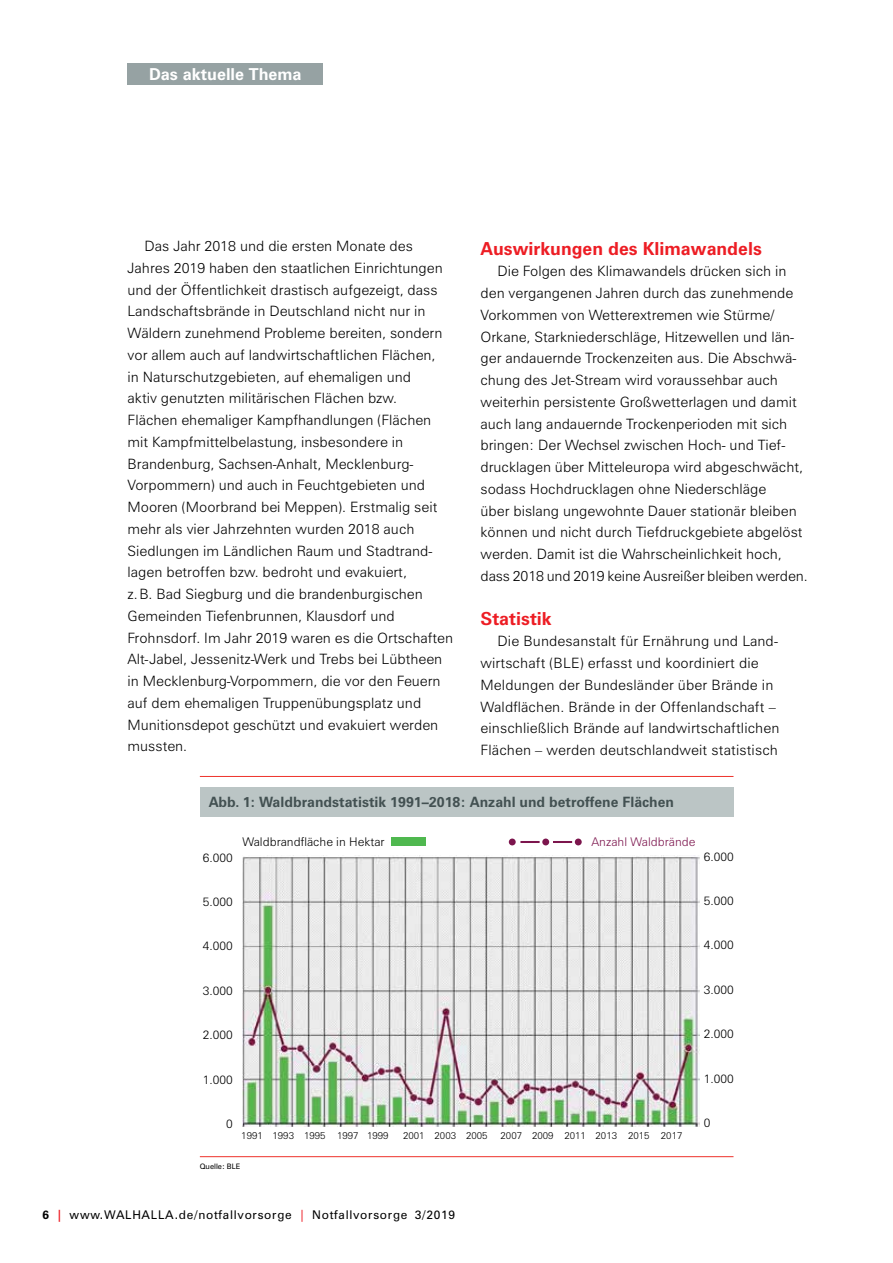
<style>
.page{position:relative;width:893px;height:1263px;background:#fff}
.page>*{position:absolute;margin:0;border:0;box-sizing:border-box;transform-origin:0 0}
.t1{font:700 18px "Zurich BT";color:#ed1d24}
.t2{font:700 16.5px "Zurich BT";color:#fff}
.t3{font:300 14.25px/21.8px "Zurich BT";color:#000}
.t4{font:700 14.25px "Zurich BT";color:#435152}
.t5{font:300 12px "Zurich BT";color:#000}
.t6{font:12px "Zurich BT";letter-spacing:.06em;color:#000}
.t7{font:300 12px "Zurich BT";color:#7c154d}
.t8{font:300 9.75px "Zurich BT";color:#000}
.t9{font:7.5px "Zurich BT";color:#000}
.s1{font-weight:700}
.s2{font-weight:700;color:#ed1d24}
.s3{color:#ed1d24}
</style>
<div class="page">
<div style="left:128px;top:64px;width:195px;height:21px;background:#96a2a3"></div>
<div style="left:200px;top:787px;width:533px;height:30px;background:#bbc5c5"></div>
<hr style="left:200px;top:776px;width:533px;height:1px;background:#ee322b">
<div style="left:391px;top:838px;width:34px;height:8px;background:#4fb84f"></div>
<svg style="left:553px;top:841px;width:19px;height:2px"></svg>
<div style="left:575px;top:838px;width:7px;height:7px;background:#7c154d;border-radius:50%"></div>
<hr style="left:520px;top:841px;width:20px;height:2px;background:#7c154d">
<div style="left:542px;top:838px;width:7px;height:7px;background:#7c154d;border-radius:50%"></div>
<div style="left:509px;top:838px;width:7px;height:7px;background:#7c154d;border-radius:50%"></div>
<img style="left:242px;top:855px;width:458px;height:271px">
<hr style="left:200px;top:1156px;width:533px;height:1px;background:#ee322b">
<p class="t2" style="left:149px;top:64px;width:154px">Das aktuelle Thema</p>
<p class="t3" style="left:128px;top:235px;width:327px;text-indent:17px">Das Jahr 2018 und die ersten Monate des Jahres 2019 haben den staatlichen Einrichtungen und der Öffentlichkeit drastisch aufgezeigt, dass Landschaftsbrände in Deutschland nicht nur in Wäldern zunehmend Probleme bereiten, sondern vor allem auch auf landwirtschaftlichen Flächen,<br>in Naturschutzgebieten, auf ehemaligen und<br>aktiv genutzten militärischen Flächen bzw.<br>Flächen ehemaliger Kampfhandlungen (Flächen mit Kampfmittelbelastung, insbesondere in Brandenburg, Sachsen-Anhalt, Mecklenburg-Vorpommern) und auch in Feuchtgebieten und Mooren (Moorbrand bei Meppen). Erstmalig seit mehr als vier Jahrzehnten wurden 2018 auch Siedlungen im Ländlichen Raum und Stadtrand&shy;lagen betroffen bzw. bedroht und evakuiert,<br>z.B. Bad Siegburg und die brandenburgischen Gemeinden Tiefenbrunnen, Klausdorf und Frohnsdorf. Im Jahr 2019 waren es die Ortschaften Alt-Jabel, Jessenitz-Werk und Trebs bei Lübtheen in Mecklenburg-Vorpommern, die vor den Feuern auf dem ehemaligen Truppenübungsplatz und Munitionsdepot geschützt und evakuiert werden mussten.</p>
<p class="t1" style="left:480px;top:237px;width:283px">Auswirkungen des Klimawandels</p>
<p class="t3" style="left:480px;top:260px;width:329px;text-indent:17px">Die Folgen des Klimawandels drücken sich in den vergangenen Jahren durch das zunehmende Vorkommen von Wetterextremen wie Stürme/ Orkane, Starkniederschläge, Hitzewellen und län&shy;ger andauernde Trockenzeiten aus. Die Abschwä&shy;chung des Jet-Stream wird voraussehbar auch weiterhin persistente Großwetterlagen und damit auch lang andauernde Trockenperioden mit sich bringen: Der Wechsel zwischen Hoch- und Tief&shy;drucklagen über Mitteleuropa wird abgeschwächt, sodass Hochdrucklagen ohne Niederschläge<br>über bislang ungewohnte Dauer stationär bleiben können und nicht durch Tiefdruckgebiete abgelöst werden. Damit ist die Wahrscheinlichkeit hoch, dass 2018 und 2019 keine Ausreißer bleiben werden.</p>
<p class="t1" style="left:480px;top:607px;width:73px">Statistik</p>
<p class="t3" style="left:480px;top:630px;width:300px;text-indent:17px">Die Bundesanstalt für Ernährung und Land&shy;wirtschaft (BLE) erfasst und koordiniert die Meldungen der Bundesländer über Brände in Waldflächen. Brände in der Offenlandschaft – einschließlich Brände auf landwirtschaftlichen Flächen – werden deutschlandweit statistisch</p>
<p class="t4" style="left:209px;top:793px;width:467px">Abb. 1: Waldbrandstatistik 1991–2018: Anzahl und betroffene Flächen</p>
<p class="t5" style="left:203px;top:850px;width:31px">6.000</p>
<p class="t5" style="left:203px;top:894px;width:31px">5.000</p>
<p class="t5" style="left:203px;top:939px;width:31px">4.000</p>
<p class="t5" style="left:203px;top:983px;width:31px">3.000</p>
<p class="t5" style="left:203px;top:1028px;width:31px">2.000</p>
<p class="t5" style="left:203px;top:1072px;width:31px">1.000</p>
<p class="t5" style="left:226px;top:1116px;width:8px">0</p>
<p class="t5" style="left:242px;top:834px;width:144px">Waldbrandfläche in Hektar</p>
<p class="t7" style="left:591px;top:834px;width:106px">Anzahl Waldbrände</p>
<p class="t8" style="left:241px;top:1130px;width:149px">1991 1993 1995 1997 1999</p>
<p class="t8" style="left:403px;top:1130px;width:86px">2001 2003 2005</p>
<p class="t8" style="left:501px;top:1130px;width:183px">2007 2009 2011 2013 2015 2017</p>
<p class="t5" style="left:704px;top:849px;width:31px">6.000</p>
<p class="t5" style="left:704px;top:893px;width:31px">5.000</p>
<p class="t5" style="left:704px;top:938px;width:31px">4.000</p>
<p class="t5" style="left:704px;top:982px;width:31px">3.000</p>
<p class="t5" style="left:704px;top:1026px;width:31px">2.000</p>
<p class="t5" style="left:704px;top:1071px;width:31px">1.000</p>
<p class="t5" style="left:704px;top:1115px;width:8px">0</p>
<p class="t9" style="left:200px;top:1161px;width:42px">Quelle: BLE</p>
<p class="t6" style="left:43px;top:1208px;width:414px"><span class="s1">6</span> <span class="s2">|</span> www.WALHALLA.de/notfallvorsorge <span class="s3">|</span> Notfallvorsorge 3/2019</p>
</div>
